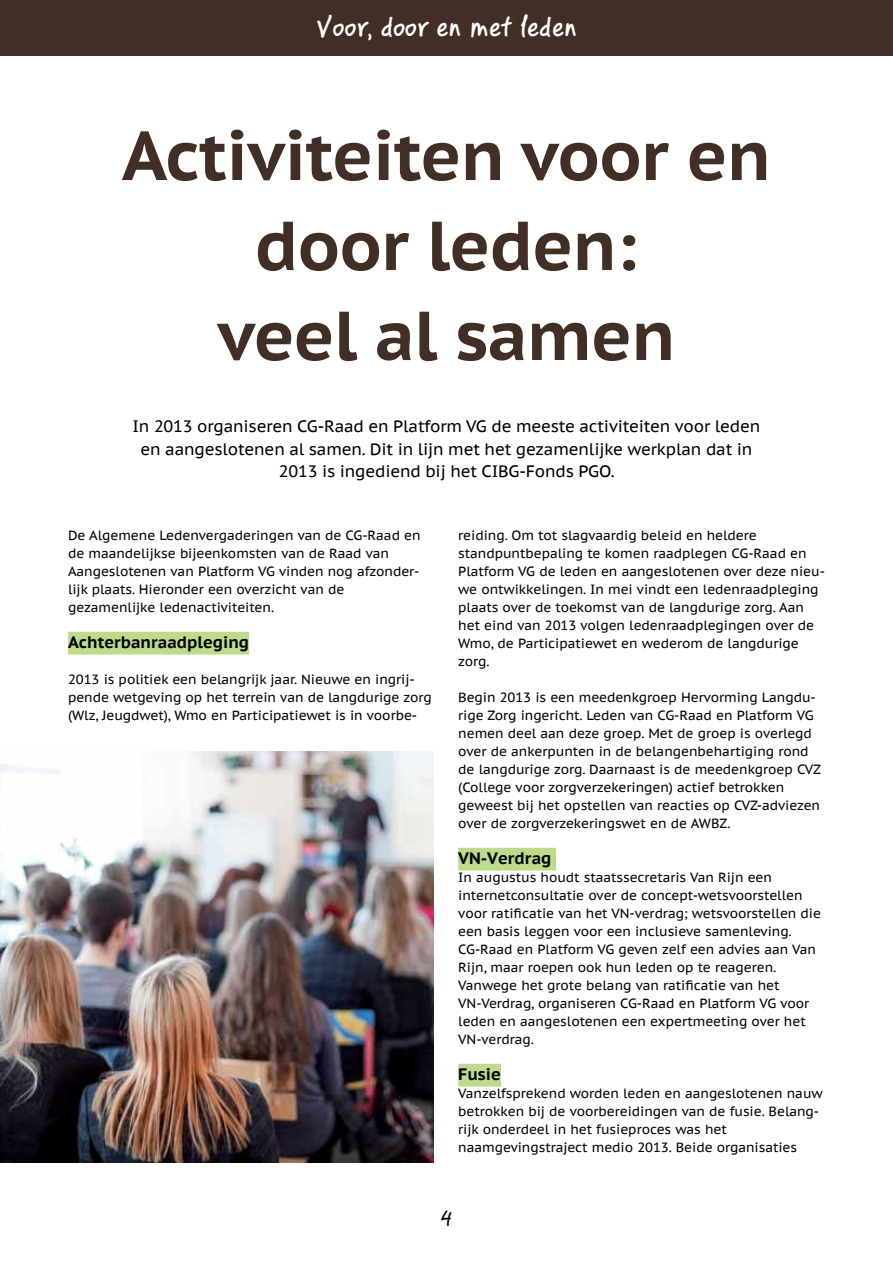
<style>
.page{position:relative;width:893px;height:1263px;background:#fff}
.page>*{position:absolute;margin:0;border:0;box-sizing:border-box;transform-origin:0 0}
.t1{font:700 69px/90px "PT Sans Caption";letter-spacing:-.01em;color:#412e25;text-align:center}
.t2{font:500 30px "PF Reminder Pro";letter-spacing:.01em;color:#fff}
.t3{font:500 19.5px "PF Reminder Pro";color:#000}
.t4{font:16.5px/22.5px "PT Sans Caption";letter-spacing:-.01em;color:#000;text-align:center}
.t5{font:700 16.5px "PT Sans Caption";color:#000}
.t6{font:13.35px/18px "PT Sans Caption";letter-spacing:-.005em;color:#000}
</style>
<div class="page">
<div style="left:0;top:0;width:893px;height:55px;background:#412e25"></div>
<div style="left:68px;top:632px;width:181px;height:22px;background:#bedb8b"></div>
<div style="left:458px;top:848px;width:98px;height:22px;background:#bedb8b"></div>
<div style="left:458px;top:1064px;width:43px;height:22px;background:#bedb8b"></div>
<img style="left:0;top:752px;width:434px;height:411px">
<h2 class="t2" style="left:316px;top:8px;width:262px">Voor, door en met leden</h2>
<h1 class="t1" style="left:122px;top:110px;width:651px">Activiteiten voor en door leden:<br>veel al samen</h1>
<p class="t4" style="left:133px;top:415px;width:629px">In 2013 organiseren CG-Raad en Platform VG de meeste activiteiten voor leden en aangeslotenen al samen. Dit in lijn met het gezamenlijke werkplan dat in<br>2013 is ingediend bij het CIBG-Fonds PGO.</p>
<p class="t6" style="left:68px;top:526px;width:354px">De Algemene Ledenvergaderingen van de CG-Raad en de maandelijkse bijeenkomsten van de Raad van Aangeslotenen van Platform VG vinden nog afzonder&shy;lijk plaats. Hieronder een overzicht van de gezamenlijke ledenactiviteiten.</p>
<p class="t5" style="left:68px;top:631px;width:183px">Achterbanraadpleging</p>
<p class="t6" style="left:68px;top:670px;width:365px">2013 is politiek een belangrijk jaar. Nieuwe en ingrij&shy;pende wetgeving op het terrein van de langdurige zorg (Wlz, Jeugdwet), Wmo en Participatiewet is in voorbe-</p>
<p class="t6" style="left:458px;top:526px;width:368px">reiding. Om tot slagvaardig beleid en heldere standpuntbepaling te komen raadplegen CG-Raad en Platform VG de leden en aangeslotenen over deze nieu&shy;we ontwikkelingen. In mei vindt een ledenraadpleging plaats over de toekomst van de langdurige zorg. Aan het eind van 2013 volgen ledenraadplegingen over de Wmo, de Participatiewet en wederom de langdurige zorg.</p>
<p class="t6" style="left:458px;top:688px;width:364px">Begin 2013 is een meedenkgroep Hervorming Langdu&shy;rige Zorg ingericht. Leden van CG-Raad en Platform VG nemen deel aan deze groep. Met de groep is overlegd over de ankerpunten in de belangenbehartiging rond de langdurige zorg. Daarnaast is de meedenkgroep CVZ (College voor zorgverzekeringen) actief betrokken geweest bij het opstellen van reacties op CVZ-adviezen over de zorgverzekeringswet en de AWBZ.</p>
<p class="t5" style="left:458px;top:847px;width:95px">VN-Verdrag</p>
<p class="t6" style="left:458px;top:868px;width:364px">In augustus houdt staatssecretaris Van Rijn een internetconsultatie over de concept-wetsvoorstellen voor ratificatie van het VN-verdrag; wetsvoorstellen die een basis leggen voor een inclusieve samenleving.<br>CG-Raad en Platform VG geven zelf een advies aan Van Rijn, maar roepen ook hun leden op te reageren.<br>Vanwege het grote belang van ratificatie van het VN-Verdrag, organiseren CG-Raad en Platform VG voor leden en aangeslotenen een expertmeeting over het VN-verdrag.</p>
<p class="t5" style="left:458px;top:1063px;width:44px">Fusie</p>
<p class="t6" style="left:458px;top:1084px;width:366px">Vanzelfsprekend worden leden en aangeslotenen nauw betrokken bij de voorbereidingen van de fusie. Belang&shy;rijk onderdeel in het fusieproces was het naamgevingstraject medio 2013. Beide organisaties</p>
<h3 class="t3" style="left:440px;top:1206px;width:14px">4</h3>
</div>
